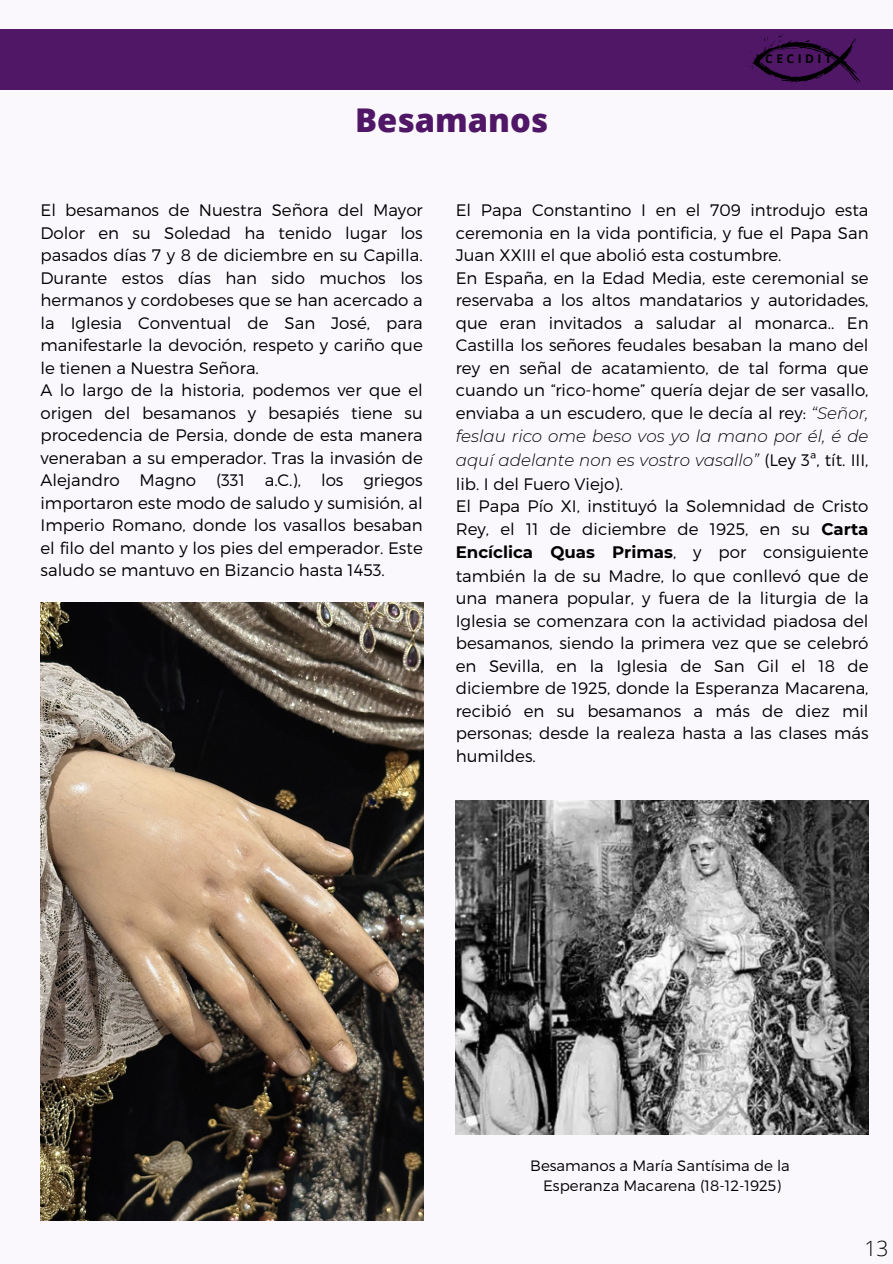
<style>
.page{position:relative;width:893px;height:1264px;background:#fff}
.page>*{position:absolute;margin:0;border:0;box-sizing:border-box;transform-origin:0 0}
.t1{font:800 32.7px "Open Sans";color:#4f1766}
.t2{font:300 21px "Open Sans";color:#000}
.t3{font:300 16.65px/22.5px "Montserrat";color:#000;text-align:justify}
.t4{font:300 15px "Montserrat";color:#000}
.t5{font:700 12px "Open Sans";letter-spacing:.29em;color:#000}
.s1{font-style:italic}
.s2{font-weight:700}
</style>
<div class="page">
<div style="left:0;top:0;width:892px;height:1263px;background:#fbf8fd"></div>
<div style="left:0;top:29px;width:892px;height:60px;background:#4f1766"></div>
<svg style="left:748px;top:35px;width:112px;height:48px"></svg>
<img style="left:41px;top:602px;width:382px;height:618px">
<img style="left:455px;top:800px;width:413px;height:334px">
<p class="t1" style="left:355px;top:97px;width:195px">Besamanos</p>
<p class="t5" style="left:765px;top:50px;width:68px">CECIDIT</p>
<p class="t3" style="left:41px;top:198px;width:384px">El besamanos de Nuestra Señora del Mayor Dolor en su Soledad ha tenido lugar los pasados días 7 y 8 de diciembre en su Capilla.<br>Durante estos días han sido muchos los hermanos y cordobeses que se han acercado a la Iglesia Conventual de San José, para manifestarle la devoción, respeto y cariño que le tienen a Nuestra Señora.</p>
<p class="t3" style="left:41px;top:378px;width:384px">A lo largo de la historia, podemos ver que el origen del besamanos y besapiés tiene su procedencia de Persia, donde de esta manera veneraban a su emperador. Tras la invasión de Alejandro Magno (331 a.C.), los griegos importaron este modo de saludo y sumisión, al Imperio Romano, donde los vasallos besaban el filo del manto y los pies del emperador. Este saludo se mantuvo en Bizancio hasta 1453.</p>
<p class="t3" style="left:41px;top:603px;width:5px">.</p>
<p class="t3" style="left:455px;top:198px;width:414px">El Papa Constantino I en el 709 introdujo esta ceremonia en la vida pontificia, y fue el Papa San Juan XXIII el que abolió esta costumbre.</p>
<p class="t3" style="left:455px;top:265px;width:414px">En España, en la Edad Media, este ceremonial se reservaba a los altos mandatarios y autoridades, que eran invitados a saludar al monarca.. En Castilla los señores feudales besaban la mano del rey en señal de acatamiento, de tal forma que cuando un “rico-home” quería dejar de ser vasallo, enviaba a un escudero, que le decía al rey: <span class="s1">“Señor, feslau rico ome beso vos yo la mano por él, é de aquí adelante non es vostro vasallo”</span> (Ley 3ª, tít. III, lib. I del Fuero Viejo).</p>
<p class="t3" style="left:455px;top:494px;width:414px">El Papa Pío XI, instituyó la Solemnidad de Cristo Rey, el 11 de diciembre de 1925, en su <span class="s2">Carta Encíclica Quas Primas</span>, y por consiguiente también la de su Madre, lo que conllevó que de una manera popular, y fuera de la liturgia de la Iglesia se comenzara con la actividad piadosa del besamanos, siendo la primera vez que se celebró en Sevilla, en la Iglesia de San Gil el 18 de diciembre de 1925, donde la Esperanza Macarena, recibió en su besamanos a más de diez mil personas; desde la realeza hasta a las clases más humildes.</p>
<p class="t4" style="left:530px;top:1155px;width:261px">Besamanos a María Santísima de la</p>
<p class="t4" style="left:543px;top:1176px;width:239px">Esperanza Macarena (18-12-1925)</p>
<p class="t2" style="left:864px;top:1233px;width:25px">13</p>
</div>
